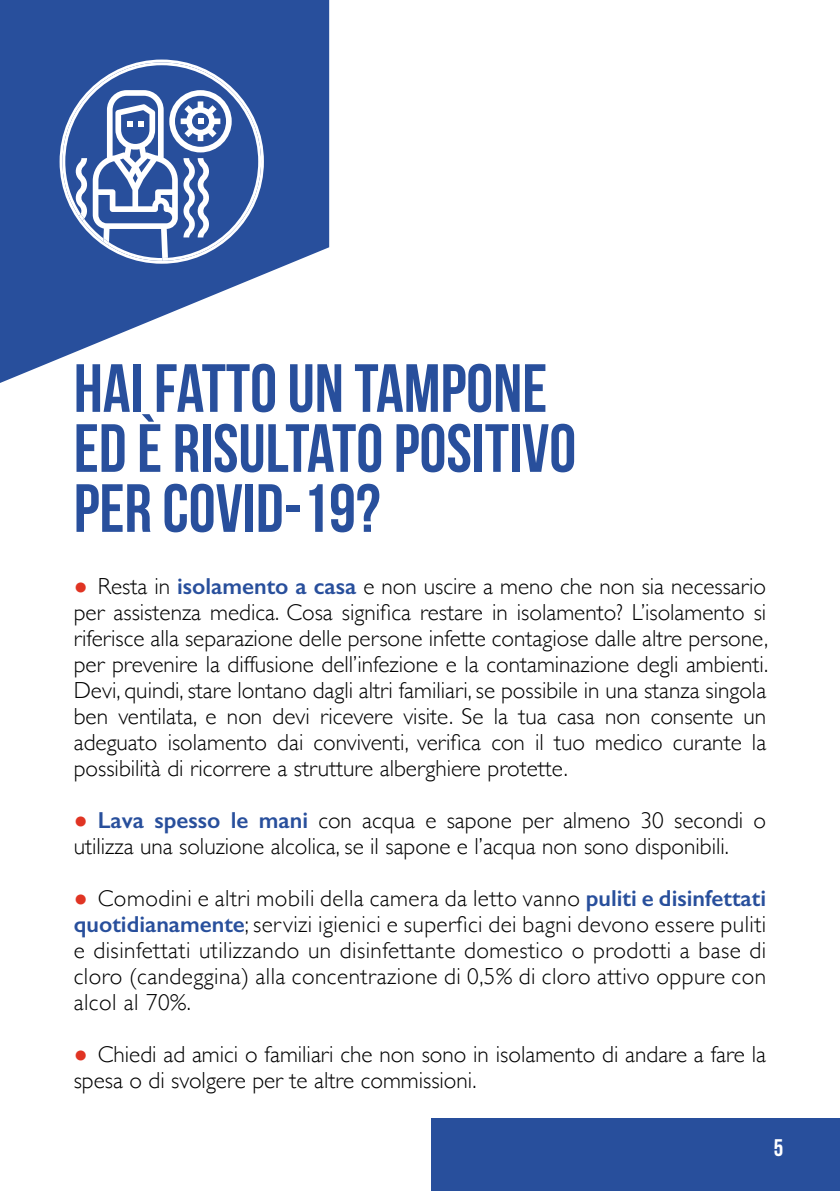
<style>
.page{position:relative;width:840px;height:1191px;background:#fff}
.page>*{position:absolute;margin:0;border:0;box-sizing:border-box;transform-origin:0 0}
.t1{font:700 68px/60px "Bebas Neue";color:#284f9c}
.t2{font:700 24px "Bebas Neue";color:#fff}
.t3{font:300 23.2px/26px "Gill Sans";color:#000;text-align:justify}
.s1{font-family:"Arial";font-weight:700;color:#e03423}
.s2{font-weight:600;color:#284f9c}
</style>
<div class="page">
<svg style="left:0;top:0;width:329px;height:383px;fill:#284f9c"></svg>
<svg style="left:60px;top:60px;width:204px;height:204px;background:#4869ab"></svg>
<svg style="left:62px;top:62px;width:199px;height:199px"></svg>
<div style="left:431px;top:1118px;width:408px;height:73px;background:#284f9c"></div>
<h1 class="t1" style="left:74px;top:357px;width:503px">HAI FATTO UN TAMPONE<br>ED È RISULTATO POSITIVO<br>PER COVID-19?</h1>
<p class="t3" style="left:74px;top:572px;width:695px"><span class="s1">●</span> Resta in <span class="s2">isolamento a casa</span> e non uscire a meno che non sia necessario per assistenza medica. Cosa significa restare in isolamento? L’isolamento si riferisce alla separazione delle persone infette contagiose dalle altre persone, per prevenire la diffusione dell’infezione e la contaminazione degli ambienti.<br>Devi, quindi, stare lontano dagli altri familiari, se possibile in una stanza singola ben ventilata, e non devi ricevere visite. Se la tua casa non consente un adeguato isolamento dai conviventi, verifica con il tuo medico curante la possibilità di ricorrere a strutture alberghiere protette.</p>
<p class="t3" style="left:74px;top:806px;width:693px"><span class="s1">●</span> <span class="s2">Lava spesso le mani</span> con acqua e sapone per almeno 30 secondi o utilizza una soluzione alcolica, se il sapone e l’acqua non sono disponibili.</p>
<p class="t3" style="left:74px;top:884px;width:693px"><span class="s1">●</span> Comodini e altri mobili della camera da letto vanno <span class="s2">puliti e disinfettati quotidianamente</span>; servizi igienici e superfici dei bagni devono essere puliti e disinfettati utilizzando un disinfettante domestico o prodotti a base di cloro (candeggina) alla concentrazione di 0,5% di cloro attivo oppure con alcol al 70%.</p>
<p class="t3" style="left:74px;top:1040px;width:693px"><span class="s1">●</span> Chiedi ad amici o familiari che non sono in isolamento di andare a fare la spesa o di svolgere per te altre commissioni.</p>
<p class="t2" style="left:773px;top:1134px;width:11px">5</p>
</div>
